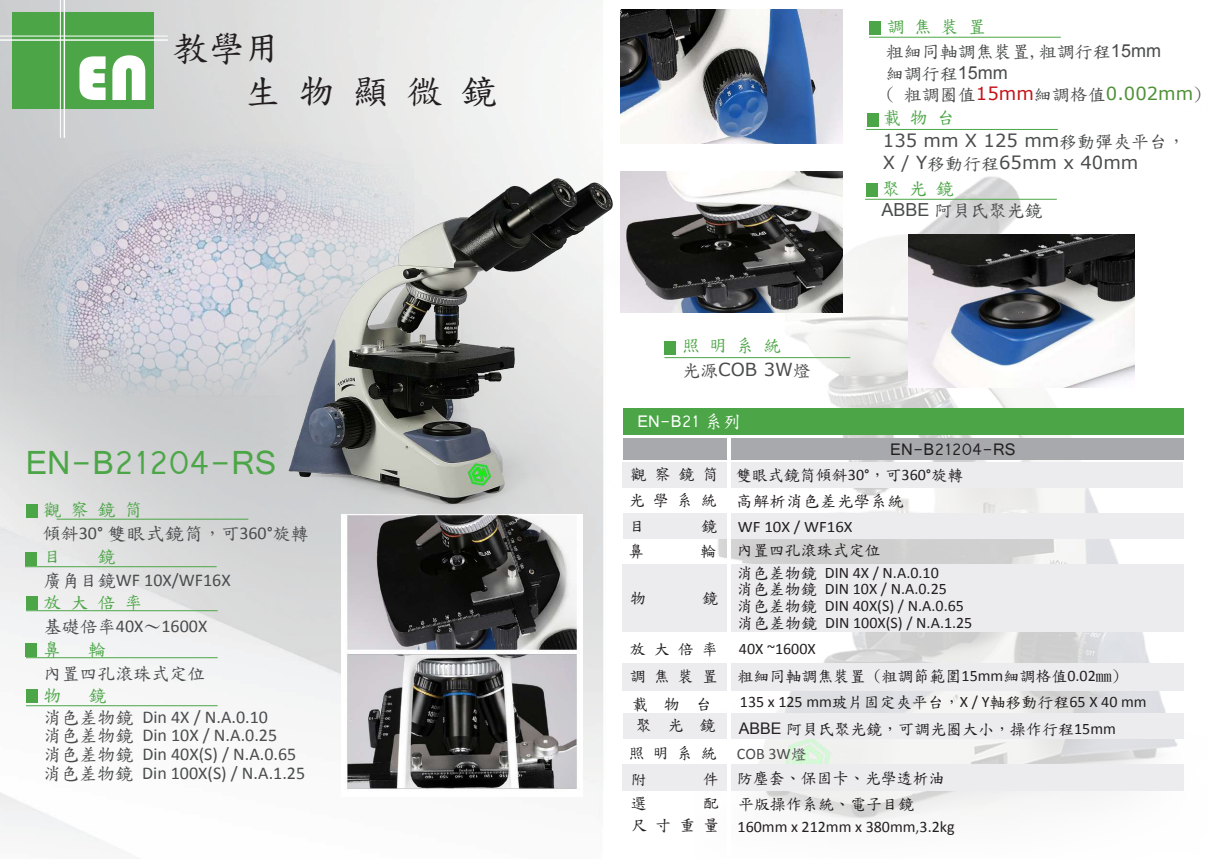
<style>
.page{position:relative;width:1208px;height:859px;background:#fff}
.page>*{position:absolute;margin:0;border:0;box-sizing:border-box;transform-origin:0 0}
.t1{font:65.4px "Bauhaus 93";color:#fff;scale:1.04 1}
.t2{font:36px "Vrinda";color:#4ca647}
.t3{font:36px/43.2px "DF Hei W7 WINP BF";color:#231f20}
.t4{font:18px/18.5px "Calibri";color:#4b4c4d}
.t5{font:18px/21.6px "DF Hei W5 WINP BF";color:#4b4c4d}
.t6{font:18px/21.6px "Verdana";color:#4b4c4d}
.t7{font:18px "DF Hei W7 WINP BF";color:#4ca647}
.t8{font:18px "Vrinda";color:#231f20}
.t9{font:18px "Vrinda";color:#fff}
.t10{font:16px/16.5px "Calibri";color:#231f20}
.t11{font:16px/25.8px "DF Hei W5 WINP BF";color:#231f20}
.t12{font:16px "Calibri";color:#231f20;scale:1.05 1}
.t13{font:16px "DF Hei W5 WINP BF";color:#231f20;scale:1.05 1}
.t14{font:16px "Calibri";color:#4b4c4d}
.s1{font-family:"Calibri"}
.s2{font-family:"DF Hei W5 WINP BF"}
.s3{font-family:"Arial"}
.s4{font-family:"Verdana";color:#c4121a}
.s5{font-family:"Verdana";color:#4f9037}
.s6{font-family:"DF Hei W7 WINP BF"}
.s7{color:#4b4c4d}
</style>
<div class="page">
<img style="left:0;top:0;width:1061px;height:857px">
<img style="left:695px;top:91px;width:489px;height:766px">
<div style="left:622px;top:663px;width:562px;height:27px;background:#ececee"></div>
<div style="left:622px;top:462px;width:560px;height:26px;background:#ececee"></div>
<div style="left:623px;top:513px;width:560px;height:26px;background:#ececee"></div>
<div style="left:622px;top:564px;width:562px;height:68px;background:#ececee"></div>
<div style="left:623px;top:764px;width:561px;height:26px;background:#ececee"></div>
<div style="left:623px;top:713px;width:561px;height:25px;background:#ececee"></div>
<div style="left:623px;top:408px;width:560px;height:26px;background:#4ca647"></div>
<div style="left:623px;top:438px;width:560px;height:21px;background:#a8a9ad"></div>
<hr style="left:726px;top:438px;width:4px;height:417px;background:#fff">
<div style="left:12px;top:12px;width:141px;height:97px;background:#4ca647"></div>
<hr style="left:0;top:39px;width:168px;height:2px;background:#fff">
<hr style="left:0;top:36px;width:168px;height:1px;background:#fff">
<hr style="left:64px;top:0;width:1px;height:138px;background:#fff">
<hr style="left:60px;top:0;width:1px;height:138px;background:#fff">
<div style="left:25px;top:552px;width:11px;height:13px;background:#4ca647"></div>
<div style="left:664px;top:341px;width:12px;height:14px;background:#4ca647"></div>
<div style="left:25px;top:643px;width:11px;height:13px;background:#4ca647"></div>
<div style="left:26px;top:690px;width:11px;height:13px;background:#4ca647"></div>
<hr style="left:26px;top:705px;width:192px;height:1px;background:#4ca647">
<hr style="left:869px;top:37px;width:191px;height:1px;background:#4ca647">
<hr style="left:866px;top:129px;width:191px;height:1px;background:#4ca647">
<hr style="left:865px;top:199px;width:191px;height:1px;background:#4ca647">
<hr style="left:664px;top:357px;width:186px;height:1px;background:#4ca647">
<div style="left:866px;top:183px;width:12px;height:14px;background:#4ca647"></div>
<div style="left:869px;top:21px;width:12px;height:13px;background:#4ca647"></div>
<div style="left:867px;top:113px;width:12px;height:14px;background:#4ca647"></div>
<img style="left:342px;top:527px;width:240px;height:269px">
<img style="left:620px;top:10px;width:222px;height:134px">
<img style="left:620px;top:171px;width:222px;height:141px">
<img style="left:908px;top:234px;width:226px;height:153px">
<hr style="left:25px;top:566px;width:192px;height:1px;background:#4ca647">
<hr style="left:26px;top:657px;width:192px;height:1px;background:#4ca647">
<div style="left:26px;top:596px;width:11px;height:13px;background:#4ca647"></div>
<hr style="left:26px;top:610px;width:192px;height:1px;background:#4ca647">
<img style="left:0;top:75px;width:475px;height:447px">
<img style="left:280px;top:112px;width:340px;height:415px">
<h1 class="t1" style="left:76px;top:41px;width:72px">EN</h1>
<h2 class="t3" style="left:245px;top:26px;width:254px;text-indent:-72px">教學用<br>生 物 顯 微 鏡</h2>
<h2 class="t2" style="left:26px;top:439px;width:252px">EN-B21204-RS</h2>
<p class="t7" style="left:43px;top:500px;width:100px">觀察 鏡 筒</p>
<p class="t5" style="left:43px;top:523px;width:277px">傾斜<span class="s1">30°</span> 雙眼式鏡筒，可<span class="s1">360°</span>旋轉</p>
<p class="t7" style="left:43px;top:548px;width:19px">目</p>
<p class="t7" style="left:97px;top:548px;width:19px">鏡</p>
<p class="t7" style="left:43px;top:593px;width:101px">放 大 倍 率</p>
<p class="t4" style="left:44px;top:571px;width:188px"><span class="s2">廣角目鏡</span>WF 10X/WF16X</p>
<p class="t4" style="left:44px;top:617px;width:165px"><span class="s2">基礎倍率</span>40X<span class="s2">～</span>1600X</p>
<p class="t7" style="left:43px;top:640px;width:20px">鼻</p>
<p class="t7" style="left:88px;top:640px;width:29px">輪</p>
<p class="t5" style="left:43px;top:663px;width:164px">內置四孔滾珠式定位</p>
<p class="t4" style="left:43px;top:707px;width:254px"><span class="s2">消色差物鏡</span> Din 4X / N.A.0.10<br><span class="s2">消色差物鏡</span> Din 10X / N.A.0.25<span class="s2">消色差物鏡</span> Din 40X(S) / N.A.0.65</p>
<p class="t7" style="left:43px;top:687px;width:19px">物</p>
<p class="t7" style="left:88px;top:687px;width:19px">鏡</p>
<p class="t4" style="left:43px;top:764px;width:263px"><span class="s2">消色差物鏡</span> Din 100X(S) / N.A.1.25</p>
<p class="t7" style="left:887px;top:18px;width:100px">調 焦 裝 置</p>
<p class="t5" style="left:886px;top:41px;width:318px">粗細同軸調焦裝置,粗調行程<span class="s3">15mm<br></span>細調行程<span class="s3">15mm<br></span>( 粗調圈值<span class="s4">15mm</span>細調格值<span class="s5">0.002mm</span>)</p>
<p class="t7" style="left:883px;top:109px;width:73px">載 物 台</p>
<p class="t6" style="left:883px;top:130px;width:304px">135 mm X 125 mm<span class="s2">移動彈夾平台，<br></span>X / Y<span class="s2">移動行程</span>65mm x 40mm</p>
<p class="t7" style="left:882px;top:179px;width:73px">聚 光 鏡</p>
<p class="t7" style="left:682px;top:337px;width:100px">照 明 系 統</p>
<p class="t6" style="left:682px;top:359px;width:130px"><span class="s2">光源</span>COB 3W<span class="s2">燈</span></p>
<p class="t9" style="left:637px;top:409px;width:105px">EN-B21 <span class="s6">系列</span></p>
<p class="t5" style="left:881px;top:200px;width:163px"><span class="s3">ABBE</span> 阿貝氏聚光鏡</p>
<p class="t8" style="left:890px;top:437px;width:127px">EN-B21204-RS</p>
<p class="t11" style="left:629px;top:461px;width:91px;text-align:justify">觀察 鏡 筒光 學 系 統目</p>
<p class="t11" style="left:701px;top:513px;width:17px">鏡</p>
<p class="t11" style="left:736px;top:463px;width:237px">雙眼式鏡筒傾斜<span class="s1">30°</span>，可<span class="s1">360°</span>旋轉</p>
<p class="t13" style="left:736px;top:493px;width:161px">高解析消色差光學系統</p>
<p class="t12" style="left:738px;top:517px;width:111px">WF 10X / WF16X</p>
<p class="t11" style="left:628px;top:538px;width:17px">鼻</p>
<p class="t11" style="left:700px;top:538px;width:26px">輪</p>
<p class="t11" style="left:737px;top:538px;width:145px">內置四孔滾珠式定位</p>
<p class="t11" style="left:630px;top:585px;width:17px">物</p>
<p class="t11" style="left:702px;top:585px;width:17px">鏡</p>
<p class="t10" style="left:737px;top:564px;width:228px"><span class="s2">消色差物鏡</span> DIN 4X / N.A.0.10<br><span class="s2">消色差物鏡</span> DIN 10X / N.A.0.25<span class="s2">消色差物鏡</span> DIN 40X(S) / N.A.0.65</p>
<p class="t10" style="left:737px;top:614px;width:237px"><span class="s2">消色差物鏡</span> DIN 100X(S) / N.A.1.25</p>
<p class="t11" style="left:630px;top:635px;width:491px;line-height:27.2px">放 大 倍 率<br>調 焦 裝 置 粗細同軸調焦裝置 (粗調節範圍<span class="s1">15mm</span>細調格值<span class="s1">0.02</span>mm)</p>
<p class="t10" style="left:739px;top:641px;width:78px">40X ~1600X</p>
<p class="t11" style="left:632px;top:693px;width:85px;line-height:21.7px">載 物 台聚 光 鏡</p>
<p class="t11" style="left:629px;top:741px;width:89px">照 明 系 統</p>
<p class="t11" style="left:631px;top:790px;width:17px">選</p>
<p class="t11" style="left:703px;top:790px;width:27px">配</p>
<p class="t11" style="left:631px;top:766px;width:17px">附</p>
<p class="t11" style="left:703px;top:766px;width:17px">件</p>
<p class="t10" style="left:740px;top:693px;width:408px">135 x 125 mm<span class="s2">玻片固定夾平台，</span>X / Y<span class="s2">軸移動行程</span>65 X 40 mm</p>
<p class="t11" style="left:739px;top:716px;width:378px"><span class="s3">ABBE</span> 阿貝氏聚光鏡，可調光圈大小，操作行程<span class="s1">15mm</span></p>
<p class="t14" style="left:737px;top:743px;width:71px">COB 3W<span class="s2">燈</span></p>
<p class="t11" style="left:737px;top:766px;width:209px">防塵套、保固卡、光學透析油</p>
<p class="t11" style="left:738px;top:791px;width:177px">平版操作系統、電子目鏡</p>
<p class="t10" style="left:631px;top:819px;width:325px"><span class="s2">尺 寸 重 量</span> 160mm x 212mm x 380mm<span class="s7">,</span>3.2kg</p>
</div>
